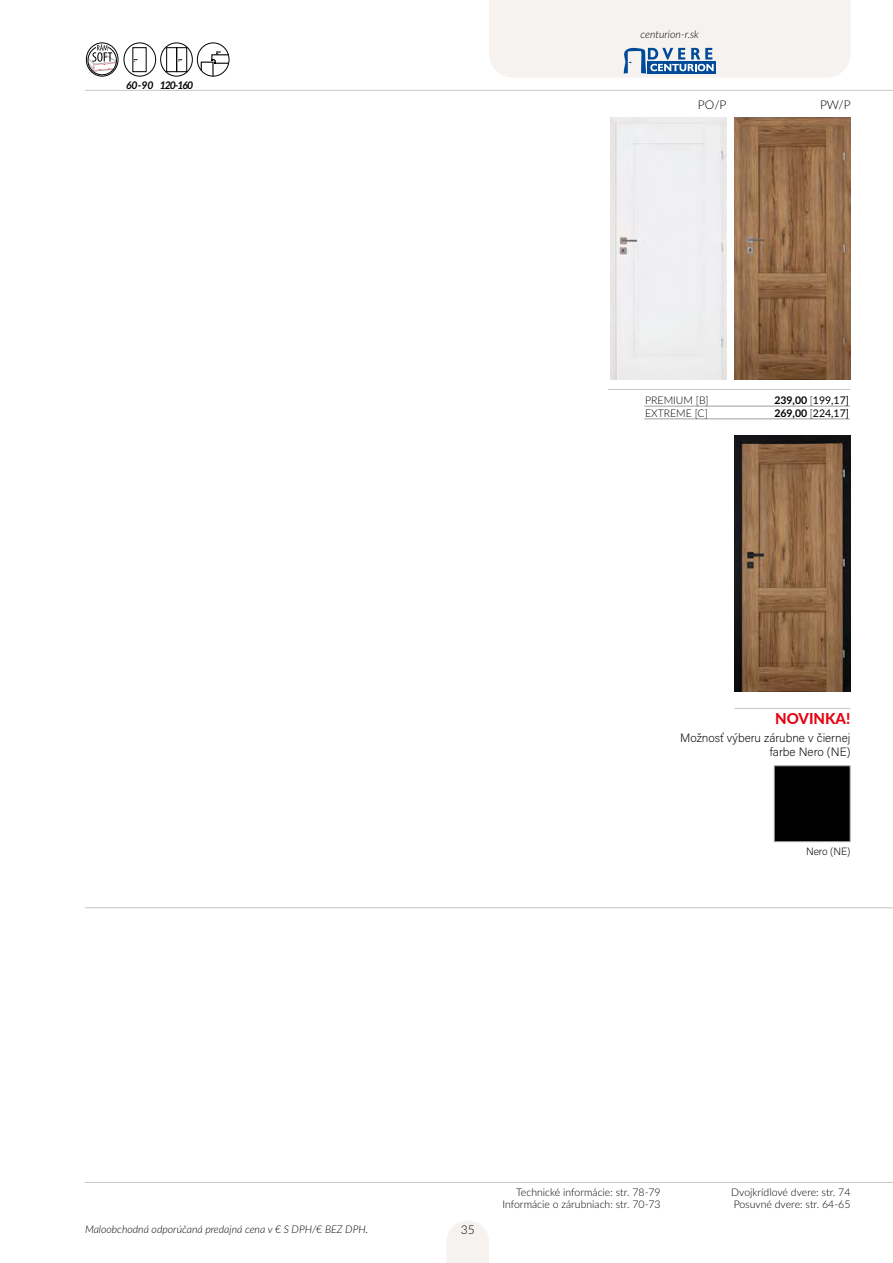
<style>
.page{position:relative;width:893px;height:1263px;background:#fff}
.page>*{position:absolute;margin:0;border:0;box-sizing:border-box;transform-origin:0 0}
.t1{font:800 15px "Lato";color:#e30613}
.t2{font:200 12px/14.4px "Acumin Pro";color:#000;text-align:right}
.t3{font:300 12px "Lato";color:#000}
.t4{font:300 10.5px/12px "Lato";color:#000;text-align:right}
.t5{font:italic 300 10.5px "Lato";color:#000}
.t6{font:10.5px "Lato";color:#000}
.t7{font:italic 700 10.5px "Lato";letter-spacing:-.1em;color:#000}
.t8{font:200 10.5px "Acumin Pro";letter-spacing:-.01em;color:#000}
.s1{font-weight:700}
.s2{font-weight:300}
</style>
<div class="page">
<hr style="left:644px;top:406px;width:121px;height:1px;background:#9d9d9c">
<hr style="left:765px;top:406px;width:85px;height:1px;background:#9d9d9c">
<hr style="left:644px;top:419px;width:121px;height:1px;background:#9d9d9c">
<hr style="left:765px;top:419px;width:85px;height:1px;background:#9d9d9c">
<hr style="left:85px;top:907px;width:808px;height:1px;background:#c6c6c6">
<hr style="left:85px;top:90px;width:808px;height:1px;background:#c6c6c6">
<hr style="left:608px;top:389px;width:242px;height:1px;background:#c6c6c6">
<hr style="left:735px;top:708px;width:115px;height:1px;background:#c6c6c6">
<hr style="left:85px;top:1182px;width:808px;height:1px;background:#c6c6c6">
<div style="left:489px;top:0;width:361px;height:77px;background:#f6f2f0"></div>
<div style="left:197px;top:43px;width:32px;height:34px;border:1px solid #000;border-radius:50%"></div>
<svg style="left:201px;top:51px;width:28px;height:25px"></svg>
<svg style="left:86px;top:43px;width:32px;height:34px"></svg>
<div style="left:86px;top:43px;width:32px;height:34px;border:1px solid #000;border-radius:50%"></div>
<div style="left:132px;top:47px;width:15px;height:25px;border:1px solid #000"></div>
<div style="left:124px;top:43px;width:32px;height:34px;border:1px solid #000;border-radius:50%"></div>
<div style="left:176px;top:47px;width:11px;height:25px;border:1px solid #000"></div>
<div style="left:166px;top:47px;width:11px;height:25px;border:1px solid #000"></div>
<div style="left:160px;top:43px;width:33px;height:34px;border:1px solid #000;border-radius:50%"></div>
<div style="left:774px;top:765px;width:76px;height:77px;background:#000;border:1px solid #9d9d9c"></div>
<img style="left:610px;top:117px;width:116px;height:262px">
<img style="left:735px;top:117px;width:115px;height:262px">
<img style="left:735px;top:436px;width:115px;height:255px">
<svg style="left:447px;top:1221px;width:42px;height:42px"></svg>
<p class="t7" style="left:126px;top:78px;width:69px">60-90 120-160</p>
<p class="t5" style="left:641px;top:27px;width:60px">centurion-r.sk</p>
<p class="t3" style="left:698px;top:96px;width:30px">PO/P</p>
<p class="t3" style="left:820px;top:96px;width:32px">PW/P</p>
<p class="t4" style="left:645px;top:394px;width:65px">PREMIUM [B]</p>
<p class="t6" style="left:774px;top:393px;width:76px"><span class="s1">239,00</span> <span class="s2">[</span>199,17]</p>
<p class="t4" style="left:645px;top:407px;width:64px">EXTREME [C]</p>
<p class="t6" style="left:774px;top:405px;width:76px"><span class="s1">269,00</span> <span class="s2">[</span>224,17]</p>
<h1 class="t1" style="left:775px;top:708px;width:77px">NOVINKA!</h1>
<p class="t2" style="left:680px;top:730px;width:172px">Možnosť výberu zárubne v čiernej farbe Nero (NE)</p>
<p class="t8" style="left:806px;top:844px;width:46px">Nero (NE)</p>
<p class="t5" style="left:85px;top:1222px;width:285px">Maloobchodná odporúčaná predajná cena v € S DPH/€ BEZ DPH.</p>
<p class="t3" style="left:461px;top:1222px;width:15px">35</p>
<p class="t4" style="left:502px;top:1185px;width:160px">Technické informácie: str. 78-79<br>Informácie o zárubniach: str. 70-73</p>
<p class="t4" style="left:731px;top:1185px;width:121px;text-align:left">Dvojkrídlové dvere: str. 74<br>Posuvné dvere: str. 64-65</p>
</div>
